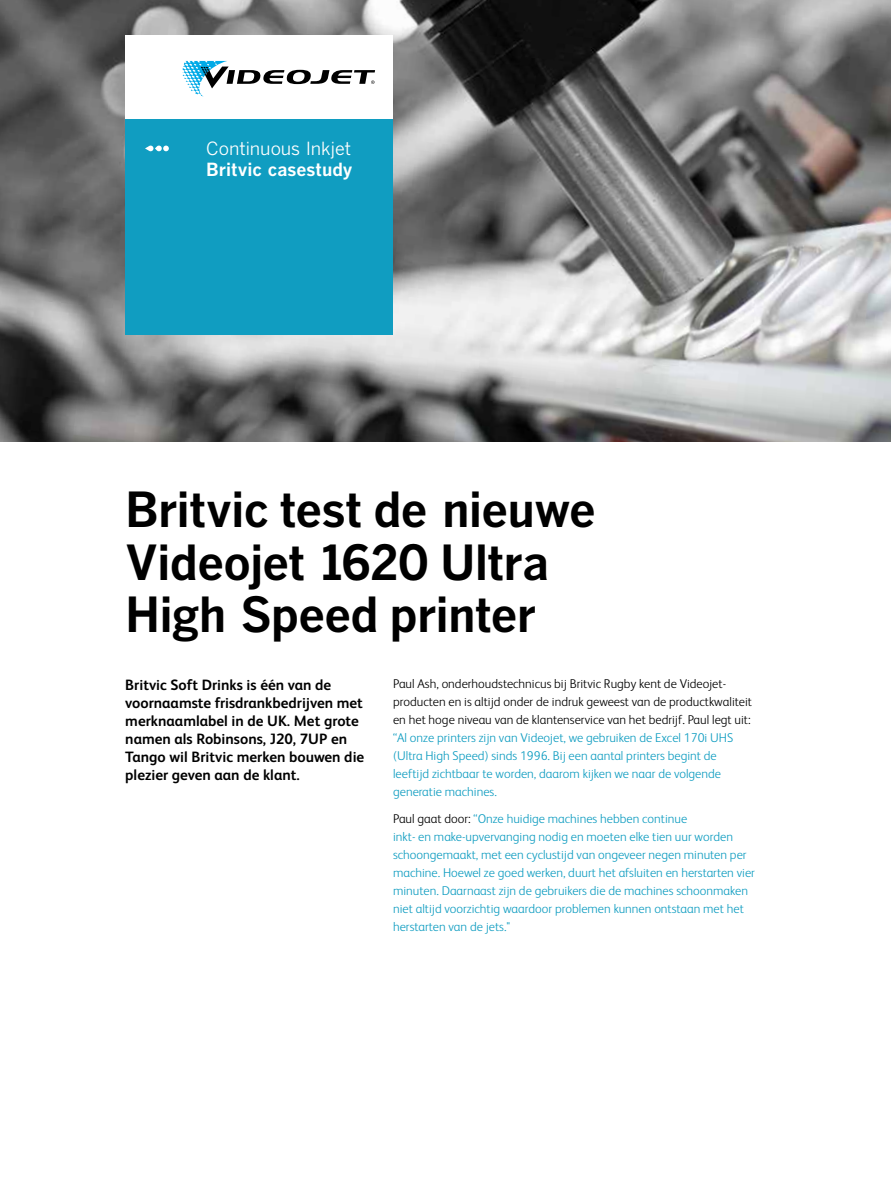
<style>
.page{position:relative;width:891px;height:1188px;background:#fff}
.page>*{position:absolute;margin:0;border:0;box-sizing:border-box;transform-origin:0 0}
.t1{font:48px/52.5px "Benton Got Bol";letter-spacing:-.02em;color:#000}
.t2{font:18px "Benton Got Reg";letter-spacing:-.005em;color:#fff}
.t3{font:18px "Benton Got Bol";color:#fff}
.t4{font:700 15px/18px "FS Albert";color:#000}
.t5{font:300 12.75px/18px "FS Albert";color:#109dc1}
.t6{font:300 12.75px/18px "FS Albert";color:#000}
.s1{color:#000}
</style>
<div class="page">
<img style="left:0;top:0;width:891px;height:441px">
<div style="left:125px;top:36px;width:268px;height:83px;background:#fff"></div>
<div style="left:125px;top:119px;width:268px;height:216px;background:#109dc1"></div>
<svg style="left:145px;top:146px;width:24px;height:5px"></svg>
<svg style="left:183px;top:61px;width:192px;height:35px"></svg>
<h2 class="t2" style="left:206px;top:137px;width:146px">Continuous Inkjet</h2>
<h2 class="t3" style="left:206px;top:158px;width:148px">Britvic casestudy</h2>
<h1 class="t1" style="left:125px;top:482px;width:472px">Britvic test de nieuwe<br>Videojet 1620 Ultra<br>High Speed printer</h1>
<p class="t6" style="left:393px;top:675px;width:360px">Paul Ash, onderhoudstechnicus bij Britvic Rugby kent de Videojet&shy;producten en is altijd onder de indruk geweest van de productkwaliteit en het hoge niveau van de klantenservice van het bedrijf. Paul legt uit:</p>
<p class="t5" style="left:393px;top:729px;width:342px">“Al onze printers zijn van Videojet, we gebruiken de Excel 170i UHS (Ultra High Speed) sinds 1996. Bij een aantal printers begint de leeftijd zichtbaar te worden, daarom kijken we naar de volgende generatie machines.</p>
<p class="t5" style="left:393px;top:809px;width:363px"><span class="s1">Paul gaat door:</span> “Onze huidige machines hebben continue<br>inkt- en make-upvervanging nodig en moeten elke tien uur worden schoongemaakt, met een cyclustijd van ongeveer negen minuten per machine. Hoewel ze goed werken, duurt het afsluiten en herstarten vier minuten. Daarnaast zijn de gebruikers die de machines schoonmaken niet altijd voorzichtig waardoor problemen kunnen ontstaan met het herstarten van de jets."</p>
<p class="t4" style="left:125px;top:676px;width:241px">Britvic Soft Drinks is één van de voornaamste frisdrankbedrijven met merknaamlabel in de UK. Met grote namen als Robinsons, J20, 7UP en<br>Tango wil Britvic merken bouwen die plezier geven aan de klant.</p>
</div>
